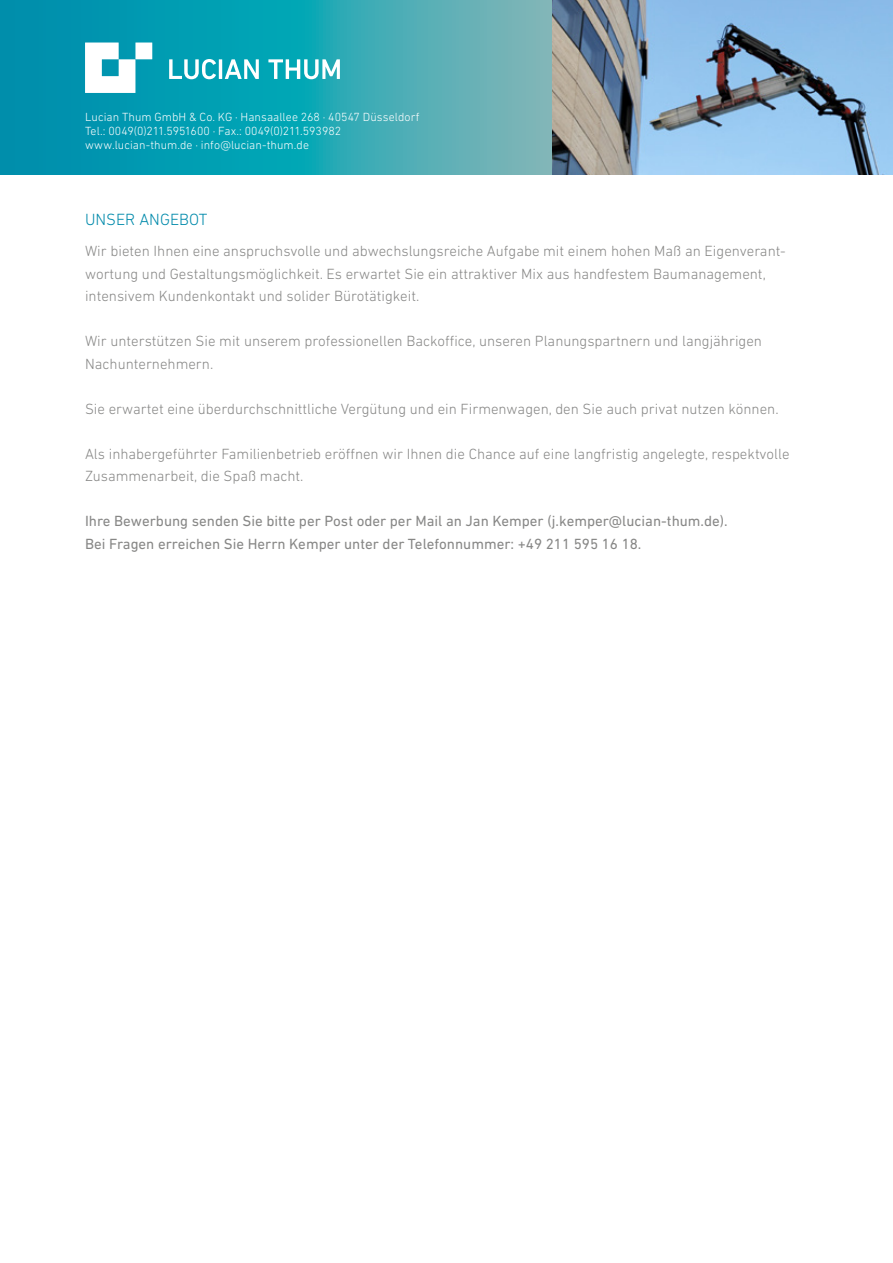
<style>
.page{position:relative;width:893px;height:1263px;background:#fff}
.page>*{position:absolute;margin:0;border:0;box-sizing:border-box;transform-origin:0 0}
.t1{font:300 16.5px "DIN Next LT Pro";color:#008aab}
.t2{font:300 15px/22.5px "DIN Next LT Pro";color:#878786}
.t3{font:15px/22.5px "DIN Next LT Pro";color:#878786}
.t4{font:300 12px/14.4px "DIN Next LT Pro";letter-spacing:.005em;color:#fff}
</style>
<div class="page">
<svg style="left:0;top:0;width:553px;height:174px;background:#27a3b3"></svg>
<svg style="left:85px;top:43px;width:50px;height:50px"></svg>
<div style="left:135px;top:43px;width:17px;height:16px;background:#fff"></div>
<svg style="left:169px;top:59px;width:47px;height:20px"></svg>
<hr style="left:219px;top:59px;width:3px;height:20px;background:#fff">
<svg style="left:225px;top:59px;width:34px;height:20px"></svg>
<svg style="left:268px;top:59px;width:72px;height:20px"></svg>
<img style="left:553px;top:0;width:340px;height:174px">
<p class="t4" style="left:85px;top:109px;width:336px">Lucian Thum GmbH &amp; Co. KG · Hansaallee 268 · 40547 Düsseldorf<br>Tel.: 0049(0)211.5951600 · Fax.: 0049(0)211.593982 www.lucian-thum.de · info@lucian-thum.de</p>
<p class="t1" style="left:85px;top:210px;width:124px">UNSER ANGEBOT</p>
<p class="t2" style="left:85px;top:239px;width:702px">Wir bieten Ihnen eine anspruchsvolle und abwechslungsreiche Aufgabe mit einem hohen Maß an Eigenverant&shy;wortung und Gestaltungsmöglichkeit. Es erwartet Sie ein attraktiver Mix aus handfestem Baumanagement, intensivem Kundenkontakt und solider Bürotätigkeit.</p>
<p class="t2" style="left:85px;top:329px;width:678px">Wir unterstützen Sie mit unserem professionellen Backoffice, unseren Planungspartnern und langjährigen<br>Nachunternehmern.</p>
<p class="t2" style="left:85px;top:397px;width:695px">Sie erwartet eine überdurchschnittliche Vergütung und ein Firmenwagen, den Sie auch privat nutzen können.</p>
<p class="t2" style="left:85px;top:442px;width:706px">Als inhabergeführter Familienbetrieb eröffnen wir Ihnen die Chance auf eine langfristig angelegte, respektvolle<br>Zusammenarbeit, die Spaß macht.</p>
<p class="t3" style="left:85px;top:509px;width:644px">Ihre Bewerbung senden Sie bitte per Post oder per Mail an Jan Kemper (j.kemper@lucian-thum.de).<br>Bei Fragen erreichen Sie Herrn Kemper unter der Telefonnummer: +49 211 595 16 18.</p>
</div>
